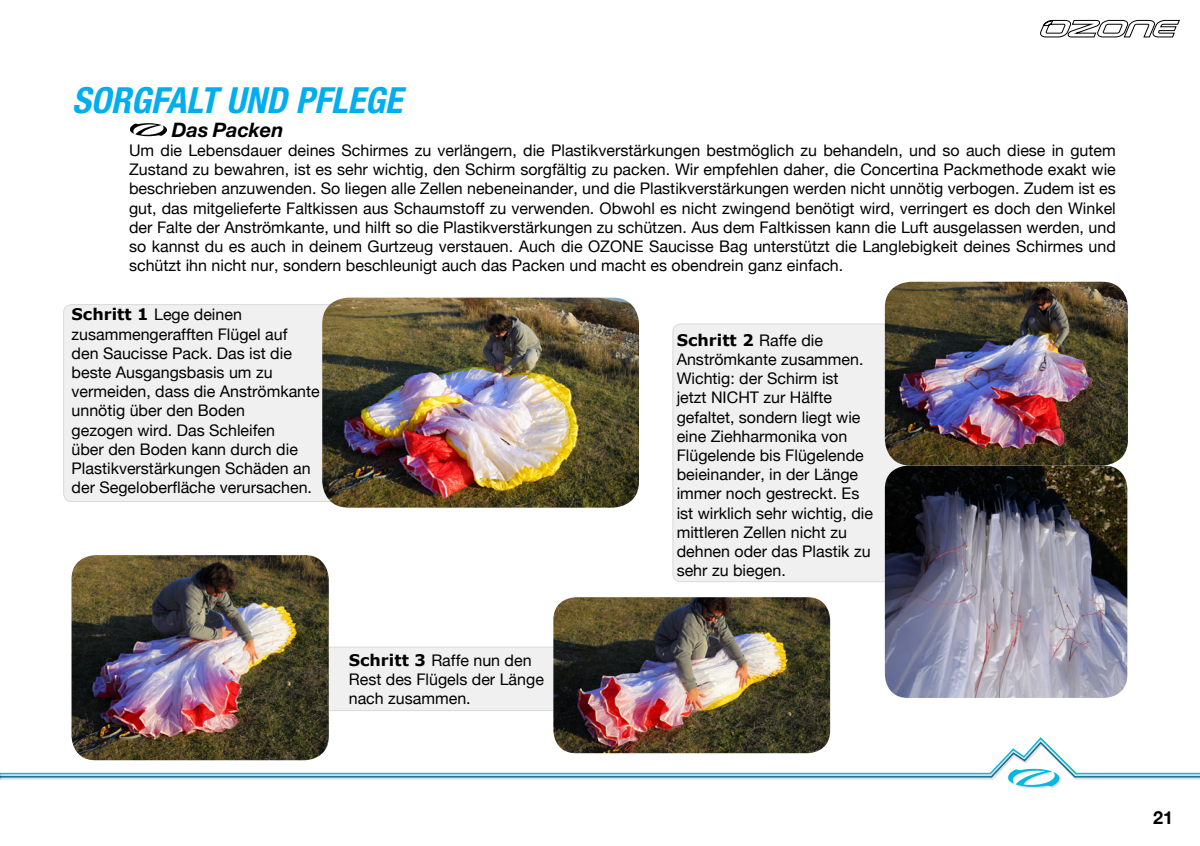
<style>
.page{position:relative;width:1200px;height:846px;background:#fff}
.page>*{position:absolute;margin:0;border:0;box-sizing:border-box;transform-origin:0 0}
.t1{font:italic 700 condensed 36px "Helvetica Neue LT Std";color:#00aeef}
.t2{font:italic 700 20px "Helvetica Neue LT Std";color:#000}
.t3{font:700 18px "Helvetica Neue";color:#000}
.t4{font:16px/19.2px "Helvetica Neue";color:#000}
.t5{font:700 16px "Verdana";color:#000}
.s1{font-family:"Verdana";font-weight:700}
.s2{font-family:"Helvetica Neue";font-weight:400}
</style>
<div class="page">
<div style="left:0;top:738px;width:1199px;height:42px;background:#000;opacity:.2"></div>
<svg style="left:0;top:737px;width:1199px;height:3px"></svg>
<svg style="left:0;top:740px;width:1199px;height:37px"></svg>
<div style="left:1007px;top:769px;width:54px;height:20px;background:#000;opacity:.15"></div>
<svg style="left:1006px;top:768px;width:59px;height:19px"></svg>
<div style="left:288px;top:647px;width:275px;height:63px;background:#f0f0f0;border-radius:8px"></div>
<div style="left:288px;top:646px;width:275px;height:65px;border:1px solid #000;border-radius:8px"></div>
<div style="left:64px;top:305px;width:335px;height:196px;background:#f0f0f0;border-radius:8px"></div>
<div style="left:63px;top:304px;width:337px;height:198px;border:1px solid #000;border-radius:8px"></div>
<div style="left:672px;top:324px;width:378px;height:258px;background:#f0f0f0;border-radius:8px"></div>
<svg style="left:130px;top:123px;width:37px;height:13px"></svg>
<img style="left:322px;top:298px;width:317px;height:209px">
<img style="left:884px;top:282px;width:243px;height:416px">
<img style="left:71px;top:555px;width:258px;height:205px">
<img style="left:553px;top:597px;width:277px;height:156px">
<svg style="left:1040px;top:19px;width:139px;height:19px"></svg>
<h1 class="t1" style="left:72px;top:78px;width:332px">SORGFALT UND PFLEGE</h1>
<p class="t2" style="left:172px;top:117px;width:113px">Das Packen</p>
<p class="t4" style="left:129px;top:140px;width:988px;text-align:justify">Um die Lebensdauer deines Schirmes zu verlängern, die Plastikverstärkungen bestmöglich zu behandeln, und so auch diese in gutem Zustand zu bewahren, ist es sehr wichtig, den Schirm sorgfältig zu packen. Wir empfehlen daher, die Concertina Packmethode exakt wie beschrieben anzuwenden. So liegen alle Zellen nebeneinander, und die Plastikverstärkungen werden nicht unnötig verbogen. Zudem ist es gut, das mitgelieferte Faltkissen aus Schaumstoff zu verwenden. Obwohl es nicht zwingend benötigt wird, verringert es doch den Winkel der Falte der Anströmkante, und hilft so die Plastikverstärkungen zu schützen. Aus dem Faltkissen kann die Luft ausgelassen werden, und so kannst du es auch in deinem Gurtzeug verstauen. Auch die OZONE Saucisse Bag unterstützt die Langlebigkeit deines Schirmes und schützt ihn nicht nur, sondern beschleunigt auch das Packen und macht es obendrein ganz einfach.</p>
<p class="t4" style="left:72px;top:305px;width:250px"><span class="s1">Schritt 1</span> Lege deinen zusammengerafften Flügel auf<br>den Saucisse Pack. Das ist die beste Ausgangsbasis um zu vermeiden, dass die Anströmkante unnötig über den Boden<br>gezogen wird. Das Schleifen<br>über den Boden kann durch die<br>Plastikverstärkungen Schäden an der Segeloberfläche verursachen.</p>
<p class="t4" style="left:349px;top:650px;width:196px"><span class="s1">Schritt 3</span> Raffe nun den<br>Rest des Flügels der Länge nach zusammen.</p>
<p class="t5" style="left:676px;top:329px;width:148px">Schritt 2 <span class="s2">Raffe die</span></p>
<p class="t4" style="left:676px;top:349px;width:198px">Anströmkante zusammen.<br>Wichtig: der Schirm ist<br>jetzt NICHT zur Hälfte gefaltet, sondern liegt wie eine Ziehharmonika von<br>Flügelende bis Flügelende beieinander, in der Länge immer noch gestreckt. Es ist wirklich sehr wichtig, die mittleren Zellen nicht zu dehnen oder das Plastik zu sehr zu biegen.</p>
<p class="t3" style="left:1152px;top:806px;width:22px">21</p>
</div>
